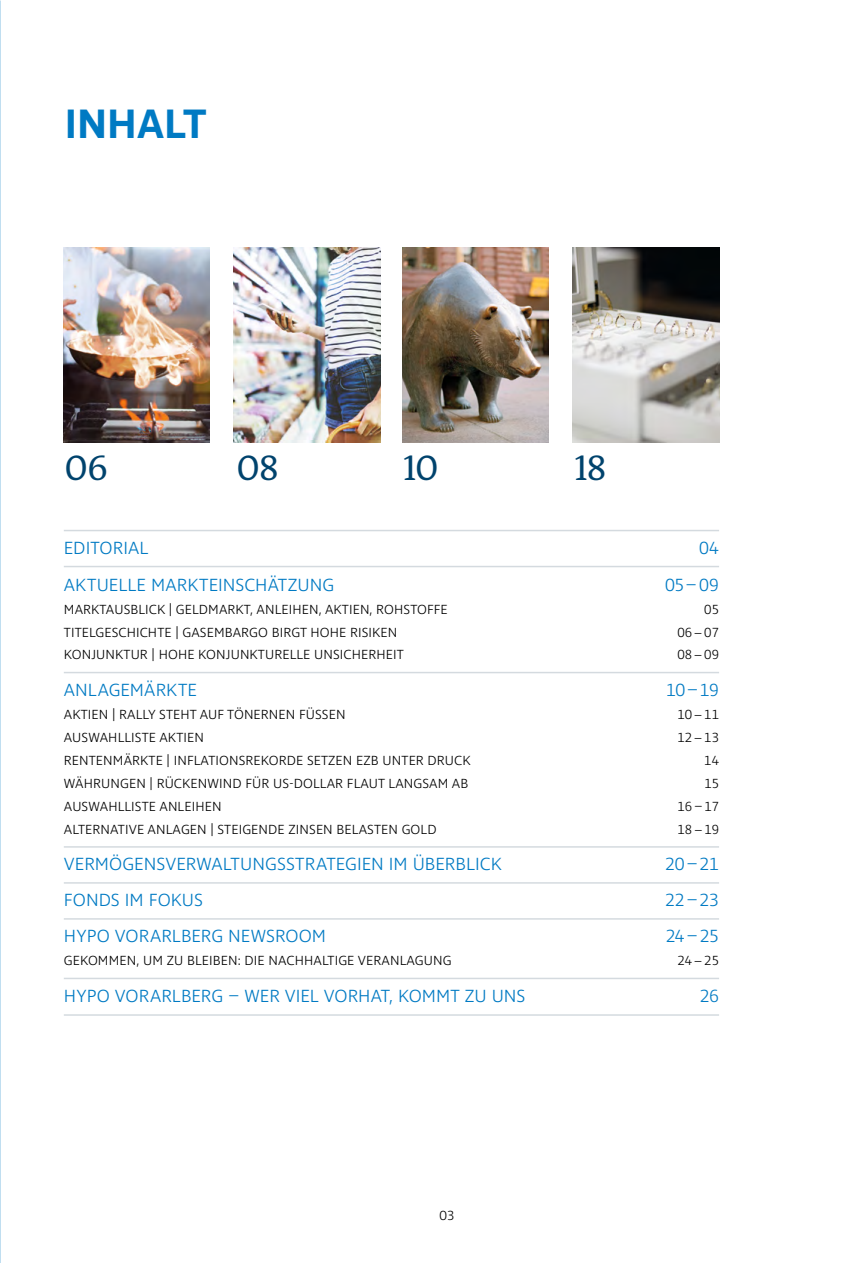
<style>
.page{position:relative;width:851px;height:1263px;background:#fff}
.page>*{position:absolute;margin:0;border:0;box-sizing:border-box;transform-origin:0 0}
.t1{font:600 42px "Ingra";color:#007ac3}
.t2{font:36px "The Antiqua B W5 Plain";letter-spacing:-.025em;color:#00436d}
.t3{font:300 18px "Ingra";letter-spacing:.005em;color:#007ac3}
.t4{font:300 13.5px "Ingra";letter-spacing:.01em;color:#000}
</style>
<div class="page">
<img style="left:63px;top:248px;width:147px;height:195px">
<img style="left:234px;top:248px;width:146px;height:195px">
<img style="left:402px;top:248px;width:146px;height:195px">
<img style="left:572px;top:248px;width:147px;height:195px">
<hr style="left:64px;top:530px;width:655px;height:1px;background:#d4dadf">
<hr style="left:64px;top:566px;width:655px;height:1px;background:#d4dadf">
<hr style="left:64px;top:672px;width:655px;height:1px;background:#d4dadf">
<hr style="left:64px;top:846px;width:655px;height:2px;background:#d4dadf">
<hr style="left:64px;top:882px;width:655px;height:2px;background:#d4dadf">
<hr style="left:64px;top:918px;width:655px;height:2px;background:#d4dadf">
<hr style="left:64px;top:978px;width:655px;height:1px;background:#d4dadf">
<hr style="left:64px;top:1014px;width:655px;height:2px;background:#d4dadf">
<h1 class="t1" style="left:65px;top:98px;width:143px">INHALT</h1>
<h2 class="t2" style="left:65px;top:445px;width:45px">06</h2>
<h2 class="t2" style="left:236px;top:445px;width:44px">08</h2>
<h2 class="t2" style="left:403px;top:445px;width:37px">10</h2>
<h2 class="t2" style="left:574px;top:445px;width:34px">18</h2>
<h3 class="t3" style="left:64px;top:537px;width:86px">EDITORIAL</h3>
<h3 class="t3" style="left:699px;top:537px;width:21px">04</h3>
<h3 class="t3" style="left:64px;top:573px;width:272px">AKTUELLE MARKTEINSCHÄTZUNG</h3>
<h3 class="t3" style="left:665px;top:573px;width:55px">05–09</h3>
<p class="t4" style="left:64px;top:601px;width:385px">MARKTAUSBLICK | GELDMARKT, ANLEIHEN, AKTIEN, ROHSTOFFE</p>
<p class="t4" style="left:704px;top:601px;width:16px">05</p>
<p class="t4" style="left:64px;top:624px;width:335px">TITELGESCHICHTE | GASEMBARGO BIRGT HOHE RISIKEN</p>
<p class="t4" style="left:677px;top:624px;width:43px">06–07</p>
<p class="t4" style="left:64px;top:646px;width:341px">KONJUNKTUR | HOHE KONJUNKTURELLE UNSICHERHEIT</p>
<p class="t4" style="left:677px;top:646px;width:43px">08–09</p>
<h3 class="t3" style="left:64px;top:679px;width:135px">ANLAGEMÄRKTE</h3>
<h3 class="t3" style="left:666px;top:679px;width:55px">10–19</h3>
<p class="t4" style="left:64px;top:706px;width:283px">AKTIEN | RALLY STEHT AUF TÖNERNEN FÜSSEN</p>
<p class="t4" style="left:677px;top:706px;width:43px">10–11</p>
<p class="t4" style="left:64px;top:729px;width:141px">AUSWAHLLISTE AKTIEN</p>
<p class="t4" style="left:677px;top:729px;width:43px">12–13</p>
<p class="t4" style="left:64px;top:752px;width:408px">RENTENMÄRKTE | INFLATIONSREKORDE SETZEN EZB UNTER DRUCK</p>
<p class="t4" style="left:704px;top:752px;width:16px">14</p>
<p class="t4" style="left:64px;top:775px;width:406px">WÄHRUNGEN | RÜCKENWIND FÜR US-DOLLAR FLAUT LANGSAM AB</p>
<p class="t4" style="left:704px;top:775px;width:16px">15</p>
<p class="t4" style="left:64px;top:798px;width:159px">AUSWAHLLISTE ANLEIHEN</p>
<p class="t4" style="left:677px;top:798px;width:43px">16–17</p>
<p class="t4" style="left:64px;top:821px;width:374px">ALTERNATIVE ANLAGEN | STEIGENDE ZINSEN BELASTEN GOLD</p>
<p class="t4" style="left:677px;top:821px;width:43px">18–19</p>
<h3 class="t3" style="left:64px;top:853px;width:439px">VERMÖGENSVERWALTUNGSSTRATEGIEN IM ÜBERBLICK</h3>
<h3 class="t3" style="left:665px;top:853px;width:55px">20–21</h3>
<h3 class="t3" style="left:64px;top:889px;width:140px">FONDS IM FOKUS</h3>
<h3 class="t3" style="left:665px;top:889px;width:55px">22–23</h3>
<h3 class="t3" style="left:64px;top:925px;width:264px">HYPO VORARLBERG NEWSROOM</h3>
<h3 class="t3" style="left:665px;top:925px;width:55px">24–25</h3>
<p class="t4" style="left:64px;top:952px;width:389px">GEKOMMEN, UM ZU BLEIBEN: DIE NACHHALTIGE VERANLAGUNG</p>
<p class="t4" style="left:677px;top:952px;width:43px">24–25</p>
<h3 class="t3" style="left:64px;top:985px;width:463px">HYPO VORARLBERG – WER VIEL VORHAT, KOMMT ZU UNS</h3>
<h3 class="t3" style="left:699px;top:985px;width:21px">26</h3>
<p class="t4" style="left:439px;top:1207px;width:16px">03</p>
</div>
